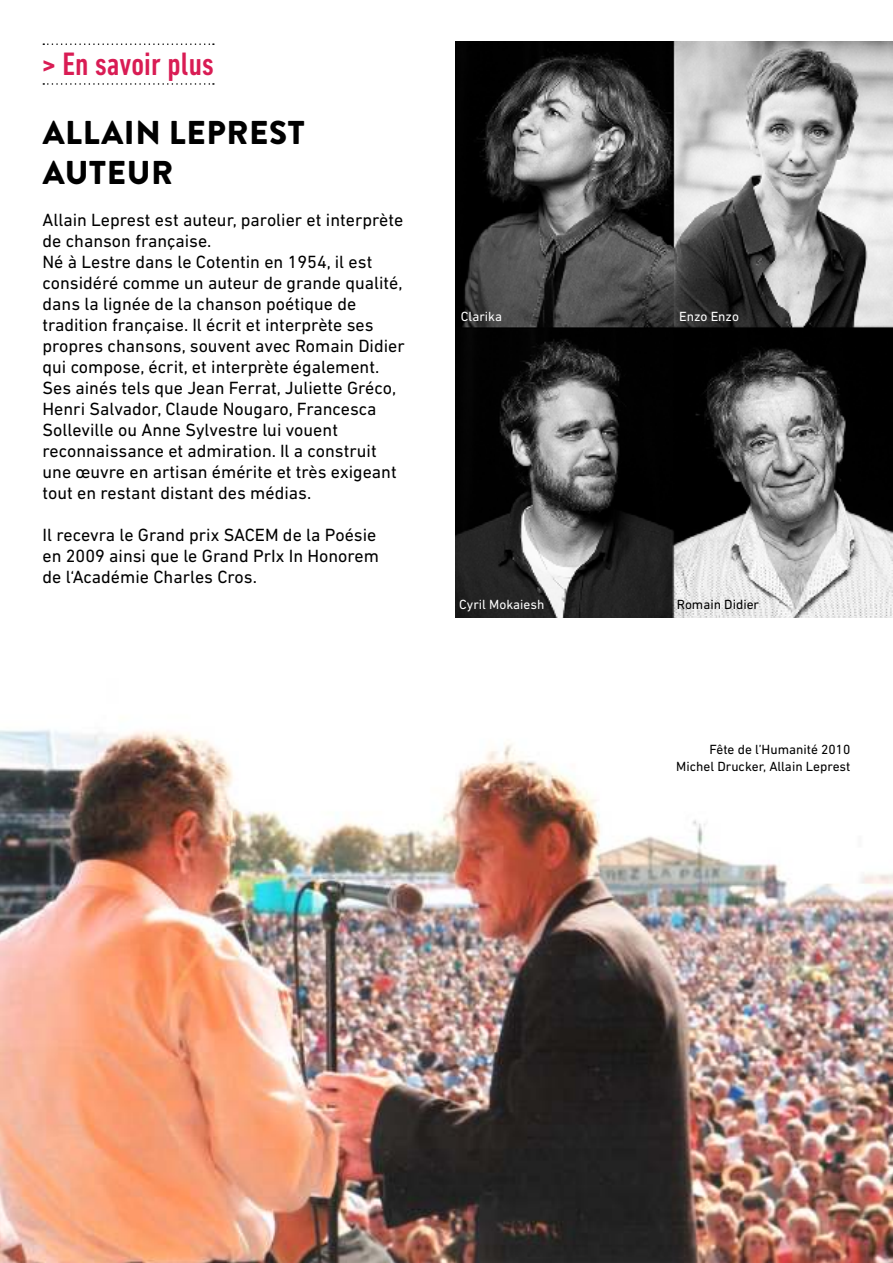
<style>
.page{position:relative;width:893px;height:1263px;background:#fff}
.page>*{position:absolute;margin:0;border:0;box-sizing:border-box;transform-origin:0 0}
.t1{font:900 33px/39.6px "Brandon Grotesque";letter-spacing:.02em;color:#000}
.t2{font:500 condensed 33px "DIN Next LT Pro";letter-spacing:.005em;color:#d91c54}
.t3{font:18px/21px "DIN Next LT Pro";color:#000}
.t4{font:13.5px/16.2px "DIN Next LT Pro";color:#000;text-align:right}
.t5{font:13.5px "DIN Next LT Pro";color:#fff}
</style>
<div class="page">
<img style="left:0;top:729px;width:892px;height:534px">
<img style="left:455px;top:42px;width:437px;height:576px">
<svg style="left:43px;top:43px;width:171px;height:2px"></svg>
<svg style="left:43px;top:83px;width:171px;height:2px"></svg>
<h1 class="t2" style="left:43px;top:52px;width:173px">&gt; En savoir plus</h1>
<h1 class="t1" style="left:43px;top:112px;width:264px">ALLAIN LEPREST<br>AUTEUR</h1>
<p class="t3" style="left:43px;top:209px;width:364px">Allain Leprest est auteur, parolier et interprète de chanson française.<br>Né à Lestre dans le Cotentin en 1954, il est considéré comme un auteur de grande qualité, dans la lignée de la chanson poétique de tradition française. Il écrit et interprète ses propres chansons, souvent avec Romain Didier qui compose, écrit, et interprète également.<br>Ses ainés tels que Jean Ferrat, Juliette Gréco, Henri Salvador, Claude Nougaro, Francesca Solleville ou Anne Sylvestre lui vouent reconnaissance et admiration. Il a construit une œuvre en artisan émérite et très exigeant tout en restant distant des médias.</p>
<p class="t3" style="left:43px;top:524px;width:338px">Il recevra le Grand prix SACEM de la Poésie en 2009 ainsi que le Grand PrIx In Honorem de l‘Académie Charles Cros.</p>
<p class="t5" style="left:461px;top:309px;width:43px">Clarika</p>
<p class="t5" style="left:459px;top:597px;width:87px">Cyril Mokaiesh</p>
<p class="t5" style="left:679px;top:309px;width:61px">Enzo Enzo</p>
<p class="t4" style="left:677px;top:596px;width:84px">Romain Didier</p>
<p class="t4" style="left:676px;top:741px;width:176px">Fête de l’Humanité 2010<br>Michel Drucker, Allain Leprest</p>
</div>
